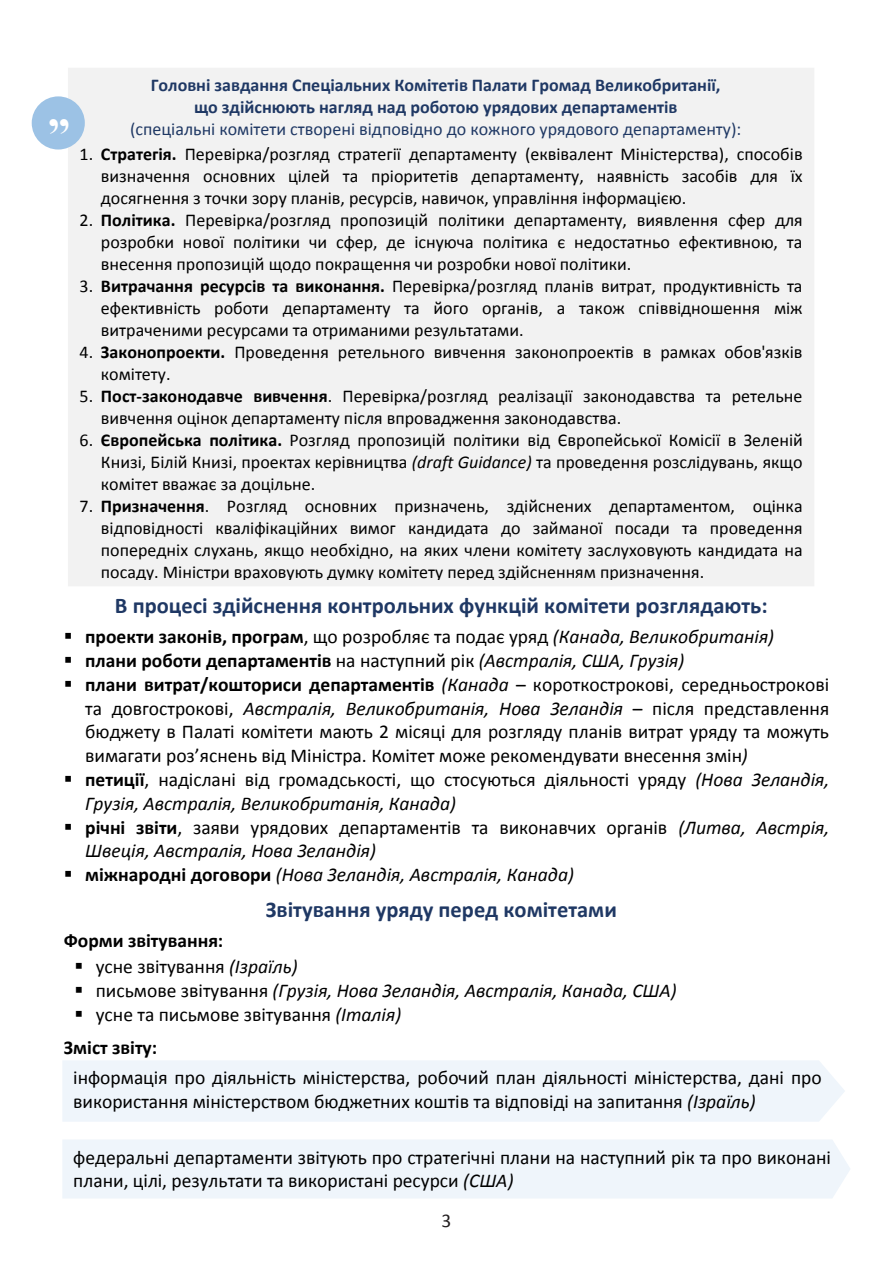
<style>
.page{position:relative;width:893px;height:1263px;background:#fff}
.page>*{position:absolute;margin:0;border:0;box-sizing:border-box;transform-origin:0 0}
.t1{font:700 45px "Times New Roman";color:#fff}
.t2{font:700 22.5px "Calibri";color:#1f3864}
.t3{font:19.5px/23.7px "Calibri";color:#000}
.t4{font:italic 19.5px "Calibri";color:#000}
.t5{font:700 19.5px "Calibri";color:#000}
.t6{font:19.5px "Calibri";color:#231f20}
.t7{font:18px/21.9px "Calibri";color:#000;text-align:justify}
.t8{font:700 18px/21.9px "Calibri";color:#1f3864;text-align:center}
.s1{font-weight:400}
.s2{font-weight:700}
.s3{font-style:italic}
.s4{font-weight:400;font-style:italic}
.s5{font-weight:700;font-style:normal}
.s6{font-style:normal}
</style>
<div class="page">
<div style="left:68px;top:68px;width:746px;height:518px;background:#f2f2f2"></div>
<div style="left:32px;top:96px;width:53px;height:54px;background:#9cc2e5;border-radius:50%"></div>
<div style="left:62px;top:1060px;width:783px;height:62px;background:#eff5fb"></div>
<div style="left:62px;top:1140px;width:788px;height:58px;background:#eff5fb"></div>
<p class="t1" style="left:48px;top:102px;width:24px">ˮ</p>
<p class="t8" style="left:130px;top:74px;width:613px">Головні завдання Спеціальних Комітетів Палати Громад Великобританії,<br>що здійснюють нагляд над роботою урядових департаментів<br><span class="s1">(спеціальні комітети створені відповідно до кожного урядового департаменту):</span></p>
<p class="t7" style="left:101px;top:143px;width:703px;text-indent:-21px">1. <span class="s2">Стратегія.</span> Перевірка/розгляд стратегії департаменту (еквівалент Міністерства), способів визначення основних цілей та пріоритетів департаменту, наявність засобів для їх досягнення з точки зору планів, ресурсів, навичок, управління інформацією.</p>
<p class="t7" style="left:101px;top:208px;width:703px;text-indent:-21px">2. <span class="s2">Політика.</span> Перевірка/розгляд пропозицій політики департаменту, виявлення сфер для розробки нової політики чи сфер, де існуюча політика є недостатньо ефективною, та внесення пропозицій щодо покращення чи розробки нової політики.</p>
<p class="t7" style="left:101px;top:274px;width:703px;text-indent:-21px">3. <span class="s2">Витрачання ресурсів та виконання.</span> Перевірка/розгляд планів витрат, продуктивність та ефективність роботи департаменту та його органів, а також співвідношення між витраченими ресурсами та отриманими результатами.</p>
<p class="t7" style="left:101px;top:340px;width:703px;text-indent:-21px">4. <span class="s2">Законопроекти.</span> Проведення ретельного вивчення законопроектів в рамках обов'язків комітету.</p>
<p class="t7" style="left:101px;top:384px;width:703px;text-indent:-21px">5. <span class="s2">Пост‐законодавче вивчення</span>. Перевірка/розгляд реалізації законодавства та ретельне вивчення оцінок департаменту після впровадження законодавства.</p>
<p class="t7" style="left:101px;top:428px;width:703px;text-indent:-21px">6. <span class="s2">Європейська політика.</span> Розгляд пропозицій політики від Європейської Комісії в Зеленій Книзі, Білій Книзі, проектах керівництва <span class="s3">(draft Guidance)</span> та проведення розслідувань, якщо комітет вважає за доцільне.</p>
<p class="t7" style="left:101px;top:494px;width:703px;text-indent:-21px">7. <span class="s2">Призначення</span>. Розгляд основних призначень, здійснених департаментом, оцінка відповідності кваліфікаційних вимог кандидата до займаної посади та проведення попередніх слухань, якщо необхідно, на яких члени комітету заслуховують кандидата на посаду. Міністри враховують думку комітету перед здійсненням призначення.</p>
<p class="t2" style="left:115px;top:589px;width:654px">В процесі здійснення контрольних функцій комітети розглядають:</p>
<p class="t3" style="left:64px;top:624px;width:712px">▪ <span class="s2">проекти законів, програм</span>, що розробляє та подає уряд <span class="s3">(Канада, Великобританія)</span></p>
<p class="t5" style="left:64px;top:647px;width:622px">▪ плани роботи департаментів <span class="s1">на наступний рік</span> <span class="s4">(Австралія, США, Грузія)</span></p>
<p class="t3" style="left:85px;top:672px;width:746px;text-align:justify;text-indent:-21px">▪ <span class="s2">плани витрат/кошториси департаментів</span> <span class="s3">(Канада</span> – короткострокові, середньострокові та довгострокові, <span class="s3">Австралія, Великобританія, Нова Зеландія</span> – після представлення бюджету в Палаті комітети мають 2 місяці для розгляду планів витрат уряду та можуть вимагати роз’яснень від Міністра. Комітет може рекомендувати внесення змін<span class="s3">)</span></p>
<p class="t3" style="left:85px;top:767px;width:746px;text-indent:-21px">▪ <span class="s2">петиції</span>, надіслані від громадськості, що стосуються діяльності уряду <span class="s3">(Нова Зеландія,<br>Грузія, Австралія, Великобританія, Канада)</span></p>
<p class="t3" style="left:85px;top:815px;width:746px;text-indent:-21px">▪ <span class="s2">річні звіти</span>, заяви урядових департаментів та виконавчих органів <span class="s3">(Литва, Австрія,<br>Швеція, Австралія, Нова Зеландія)</span></p>
<p class="t4" style="left:64px;top:861px;width:512px">▪ <span class="s5">міжнародні договори</span> (Нова Зеландія, Австралія, Канада)</p>
<p class="t2" style="left:266px;top:893px;width:353px">Звітування уряду перед комітетами</p>
<p class="t5" style="left:64px;top:927px;width:161px">Форми звітування:</p>
<p class="t3" style="left:74px;top:954px;width:225px">▪ усне звітування <span class="s3">(Ізраїль)</span></p>
<p class="t4" style="left:74px;top:977px;width:604px">▪ <span class="s6">письмове звітування</span> (Грузія, Нова Зеландія, Австралія, Канада, США)</p>
<p class="t3" style="left:64px;top:997px;width:339px;line-height:32.8px;text-indent:11px">▪ усне та письмове звітування <span class="s3">(Італія)<br></span><span class="s2">Зміст звіту:</span></p>
<p class="t3" style="left:73px;top:1065px;width:750px">інформація про діяльність міністерства, робочий план діяльності міністерства, дані про використання міністерством бюджетних коштів та відповіді на запитання <span class="s3">(Ізраїль)</span></p>
<p class="t3" style="left:73px;top:1145px;width:759px">федеральні департаменти звітують про стратегічні плани на наступний рік та про виконані плани, цілі, результати та використані ресурси <span class="s3">(США)</span></p>
<p class="t6" style="left:442px;top:1207px;width:11px">3</p>
</div>
